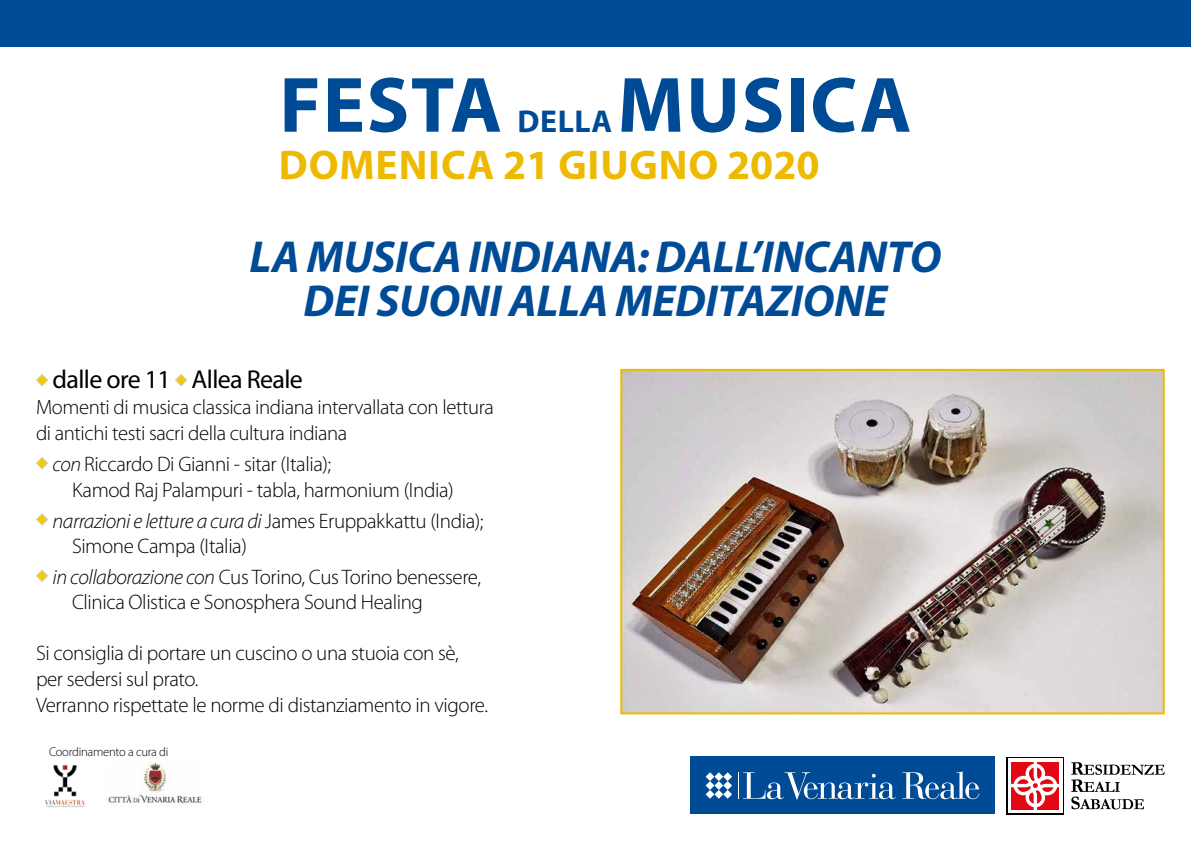
<style>
.page{position:relative;width:1191px;height:842px;background:#fff}
.page>*{position:absolute;margin:0;border:0;box-sizing:border-box;transform-origin:0 0}
.t1{font:700 79.2px "Myriad Pro";letter-spacing:.02em;color:#004b96}
.t2{font:italic 700 45px/44px "Myriad Pro";letter-spacing:-.005em;color:#004b96;text-align:center}
.t3{font:700 41.7px "Myriad Pro";letter-spacing:.02em;color:#eeba00}
.t4{font:700 31.7px "Myriad Pro";letter-spacing:.02em;color:#004b96}
.t5{font:25.9px "Myriad Pro";letter-spacing:-.025em;color:#000}
.t6{font:300 21px/25.2px "Myriad Pro";letter-spacing:-.02em;color:#000}
.t7{font:300 20.7px/25.9px "Myriad Pro";letter-spacing:-.02em;color:#000}
.t8{font:300 12.6px "Myriad Pro";letter-spacing:-.02em;color:#000}
.s1{font-style:italic;font-size:20.7px}
.s2{font-style:italic}
</style>
<div class="page">
<div style="left:0;top:0;width:1191px;height:47px;background:#004b96"></div>
<div style="left:690px;top:757px;width:304px;height:57px;background:#004b96"></div>
<svg style="left:705px;top:772px;width:27px;height:27px"></svg>
<svg style="left:738px;top:772px;width:157px;height:28px"></svg>
<svg style="left:902px;top:771px;width:77px;height:28px"></svg>
<div style="left:1006px;top:757px;width:57px;height:57px;background:#000"></div>
<div style="left:1008px;top:758px;width:54px;height:55px;background:#fff"></div>
<svg style="left:1011px;top:762px;width:48px;height:48px"></svg>
<svg style="left:1071px;top:762px;width:93px;height:47px"></svg>
<img style="left:45px;top:764px;width:40px;height:44px">
<img style="left:108px;top:763px;width:94px;height:41px">
<img style="left:623px;top:372px;width:538px;height:339px">
<div style="left:620px;top:369px;width:544px;height:345px;border:2px solid #eeba00"></div>
<svg style="left:36px;top:374px;width:12px;height:13px"></svg>
<svg style="left:175px;top:374px;width:12px;height:13px"></svg>
<svg style="left:36px;top:457px;width:12px;height:13px"></svg>
<svg style="left:36px;top:513px;width:12px;height:13px"></svg>
<svg style="left:36px;top:569px;width:12px;height:13px"></svg>
<h1 class="t1" style="left:279px;top:61px;width:224px">FESTA</h1>
<h3 class="t4" style="left:517px;top:103px;width:96px">DELLA</h3>
<h1 class="t1" style="left:617px;top:61px;width:296px">MUSICA</h1>
<h3 class="t3" style="left:279px;top:142px;width:542px">DOMENICA 21 GIUGNO 2020</h3>
<h2 class="t2" style="left:249px;top:235px;width:693px">LA MUSICA INDIANA: DALL’INCANTO<br>DEI SUONI ALLA MEDITAZIONE</h2>
<p class="t5" style="left:53px;top:365px;width:252px">dalle ore 11 Allea Reale</p>
<p class="t7" style="left:36px;top:395px;width:459px">Momenti di musica classica indiana intervallata con lettura di antichi testi sacri della cultura indiana</p>
<p class="t6" style="left:72px;top:452px;width:383px;text-indent:-19px"><span class="s1">con</span> Riccardo Di Gianni - sitar (Italia);<br>Kamod Raj Palampuri - tabla, harmonium (India)</p>
<p class="t6" style="left:72px;top:508px;width:413px;text-indent:-19px"><span class="s2">narrazioni e letture a cura di</span> James Eruppakkattu (India);<br>Simone Campa (Italia)</p>
<p class="t6" style="left:72px;top:565px;width:410px;text-indent:-19px"><span class="s2">in collaborazione con</span> Cus Torino, Cus Torino benessere,<br>Clinica Olistica e Sonosphera Sound Healing</p>
<p class="t6" style="left:36px;top:641px;width:453px;line-height:25.6px">Si consiglia di portare un cuscino o una stuoia con sè, per sedersi sul prato.<br>Verranno rispettate le norme di distanziamento in vigore.</p>
<p class="t8" style="left:49px;top:745px;width:121px">Coordinamento a cura di</p>
</div>
